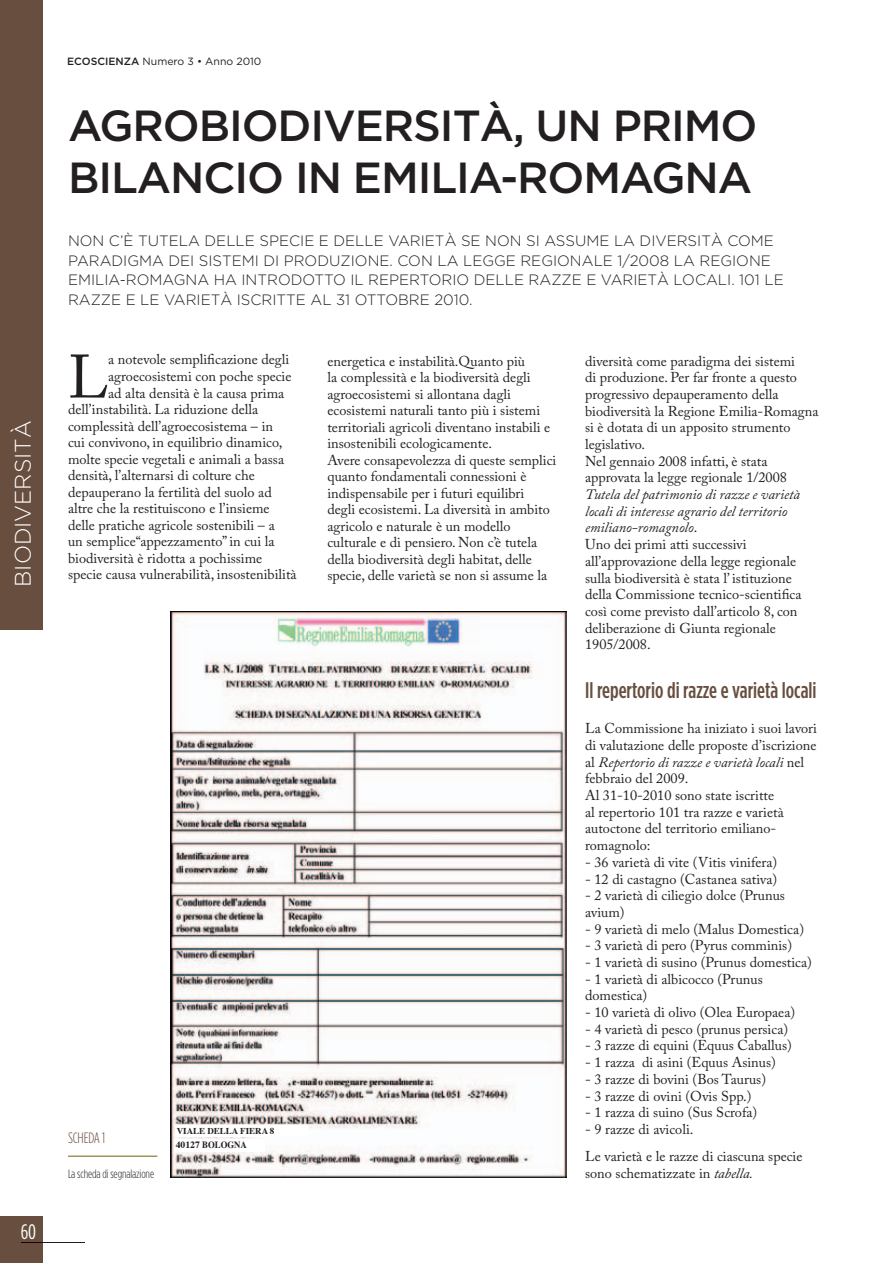
<style>
.page{position:relative;width:893px;height:1263px;background:#fff}
.page>*{position:absolute;margin:0;border:0;box-sizing:border-box;transform-origin:0 0}
.t1{font:60.6px "Adobe Caslon Pro";color:#231f20}
.t2{font:500 43.5px/52.5px "Gotham";letter-spacing:-.025em;color:#231f20}
.t3{font:500 22.5px "Gotham Condensed";color:#674e3f}
.t4{font:300 22.5px "Gotham";color:#fff}
.t5{font:21px "Gotham Condensed";color:#fff}
.t6{font:300 15px/19.5px "Gotham";color:#231f20}
.t7{font:300 15px "Gotham Condensed";letter-spacing:-.01em;color:#674e3f}
.t8{font:14.25px/16.6px "Adobe Caslon Pro";color:#231f20}
.t9{font:300 12px "Gotham Condensed";letter-spacing:-.01em;color:#231f20}
.t10{font:10.5px "Gotham";color:#231f20}
.t11{font:700 9.6px "Times";color:#231f20}
.t12{font:700 9px "Times";color:#231f20}
.s1{font-weight:500}
.s2{font-style:italic}
</style>
<div class="page">
<div style="left:0;top:1216px;width:43px;height:47px;background:#674e3f"></div>
<hr style="left:43px;top:1242px;width:42px;height:1px;background:#231f20">
<svg style="left:21px;top:1242px;width:22px;height:1px"></svg>
<div style="left:0;top:0;width:43px;height:629px;background:#674e3f"></div>
<img style="left:170px;top:611px;width:396px;height:567px">
<hr style="left:68px;top:1156px;width:89px;height:1px;background:#766000">
<div style="left:175px;top:1125px;width:132px;height:12px;background:#fff"></div>
<div style="left:175px;top:1139px;width:90px;height:13px;background:#fff"></div>
<h3 class="t4" style="left:14px;top:587px;width:168px;rotate:-90deg">BIODIVERSITÀ</h3>
<h3 class="t5" style="left:21px;top:1224px;width:17px">60</h3>
<p class="t10" style="left:67px;top:57px;width:196px"><span class="s1">ECOSCIENZA</span> Numero 3 • Anno 2010</p>
<h2 class="t2" style="left:68px;top:102px;width:691px">AGROBIODIVERSITÀ, UN PRIMO<br>BILANCIO IN EMILIA-ROMAGNA</h2>
<p class="t6" style="left:68px;top:232px;width:717px">NON C’È TUTELA DELLE SPECIE E DELLE VARIETÀ SE NON SI ASSUME LA DIVERSITÀ COME PARADIGMA DEI SISTEMI DI PRODUZIONE. CON LA LEGGE REGIONALE 1/2008 LA REGIONE EMILIA-ROMAGNA HA INTRODOTTO IL REPERTORIO DELLE RAZZE E VARIETÀ LOCALI. 101 LE RAZZE E LE VARIETÀ ISCRITTE AL 31 OTTOBRE 2010.</p>
<h1 class="t1" style="left:68px;top:353px;width:42px">L</h1>
<p class="t8" style="left:108px;top:353px;width:183px">a notevole semplificazione degli</p>
<p class="t8" style="left:108px;top:369px;width:185px">agroecosistemi con poche specie</p>
<p class="t8" style="left:108px;top:386px;width:178px">ad alta densità è la causa prima</p>
<p class="t8" style="left:68px;top:402px;width:192px">dell’instabilità. La riduzione della</p>
<p class="t8" style="left:68px;top:419px;width:207px">complessità dell’agroecosistema – in</p>
<p class="t8" style="left:68px;top:435px;width:216px">cui convivono, in equilibrio dinamico,</p>
<p class="t8" style="left:68px;top:452px;width:218px">molte specie vegetali e animali a bassa</p>
<p class="t8" style="left:68px;top:468px;width:188px">densità, l’alternarsi di colture che</p>
<p class="t8" style="left:68px;top:485px;width:205px">depauperano la fertilità del suolo ad</p>
<p class="t8" style="left:68px;top:501px;width:203px">altre che la restituiscono e l’insieme</p>
<p class="t8" style="left:68px;top:518px;width:208px">delle pratiche agricole sostenibili – a</p>
<p class="t8" style="left:68px;top:534px;width:208px">un semplice“appezzamento” in cui la</p>
<p class="t8" style="left:68px;top:551px;width:196px">biodiversità è ridotta a pochissime</p>
<p class="t8" style="left:68px;top:567px;width:230px">specie causa vulnerabilità, insostenibilità</p>
<p class="t7" style="left:68px;top:1132px;width:39px">SCHEDA 1</p>
<p class="t9" style="left:68px;top:1169px;width:88px">La scheda di segnalazione</p>
<p class="t12" style="left:177px;top:1127px;width:99px">VIALE DELLA FIERA 8</p>
<p class="t11" style="left:176px;top:1140px;width:73px">40127 BOLOGNA</p>
<p class="t8" style="left:327px;top:354px;width:230px">energetica e instabilità.Quanto più<br>la complessità e la biodiversità degli agroecosistemi si allontana dagli ecosistemi naturali tanto più i sistemi territoriali agricoli diventano instabili e insostenibili ecologicamente.<br>Avere consapevolezza di queste semplici quanto fondamentali connessioni è indispensabile per i futuri equilibri<br>degli ecosistemi. La diversità in ambito agricolo e naturale è un modello culturale e di pensiero. Non c’è tutela della biodiversità degli habitat, delle specie, delle varietà se non si assume la</p>
<p class="t8" style="left:585px;top:354px;width:235px">diversità come paradigma dei sistemi<br>di produzione. Per far fronte a questo progressivo depauperamento della biodiversità la Regione Emilia-Romagna si è dotata di un apposito strumento legislativo.<br>Nel gennaio 2008 infatti, è stata approvata la legge regionale 1/2008</p>
<p class="t8" style="left:585px;top:487px;width:218px"><span class="s2">Tutela del patrimonio di razze e varietà locali di interesse agrario del territorio emiliano-romagnolo</span>.<br>Uno dei primi atti successivi all’approvazione della legge regionale sulla biodiversità è stata l’ istituzione della Commissione tecnico-scientifica così come previsto dall’articolo 8, con deliberazione di Giunta regionale 1905/2008.</p>
<h3 class="t3" style="left:585px;top:682px;width:233px">Il repertorio di razze e varietà locali</h3>
<p class="t8" style="left:585px;top:722px;width:233px">La Commissione ha iniziato i suoi lavori di valutazione delle proposte d’iscrizione al <span class="s2">Repertorio di razze e varietà locali</span> nel febbraio del 2009.<br>Al 31-10-2010 sono state iscritte<br>al repertorio 101 tra razze e varietà autoctone del territorio emiliano&shy;romagnolo:</p>
<p class="t8" style="left:585px;top:855px;width:194px">- 36 varietà di vite (Vitis vinifera)</p>
<p class="t8" style="left:585px;top:872px;width:194px">- 12 di castagno (Castanea sativa)</p>
<p class="t8" style="left:585px;top:888px;width:201px">- 2 varietà di ciliegio dolce (Prunus avium)</p>
<p class="t8" style="left:585px;top:922px;width:220px">- 9 varietà di melo (Malus Domestica)</p>
<p class="t8" style="left:585px;top:939px;width:208px">- 3 varietà di pero (Pyrus comminis)</p>
<p class="t8" style="left:585px;top:955px;width:228px">- 1 varietà di susino (Prunus domestica)</p>
<p class="t8" style="left:585px;top:972px;width:179px">- 1 varietà di albicocco (Prunus domestica)</p>
<p class="t8" style="left:585px;top:1005px;width:211px">- 10 varietà di olivo (Olea Europaea)</p>
<p class="t8" style="left:585px;top:1022px;width:205px">- 4 varietà di pesco (prunus persica)</p>
<p class="t8" style="left:585px;top:1039px;width:208px">- 3 razze di equini (Equus Caballus)</p>
<p class="t8" style="left:585px;top:1055px;width:192px">- 1 razza di asini (Equus Asinus)</p>
<p class="t8" style="left:585px;top:1072px;width:182px">- 3 razze di bovini (Bos Taurus)</p>
<p class="t8" style="left:585px;top:1089px;width:168px">- 3 razze di ovini (Ovis Spp.)</p>
<p class="t8" style="left:585px;top:1105px;width:174px">- 1 razza di suino (Sus Scrofa)</p>
<p class="t8" style="left:585px;top:1117px;width:219px;line-height:27.3px">- 9 razze di avicoli.<br>Le varietà e le razze di ciascuna specie</p>
<p class="t8" style="left:585px;top:1166px;width:170px">sono schematizzate in <span class="s2">tabella.</span></p>
</div>
